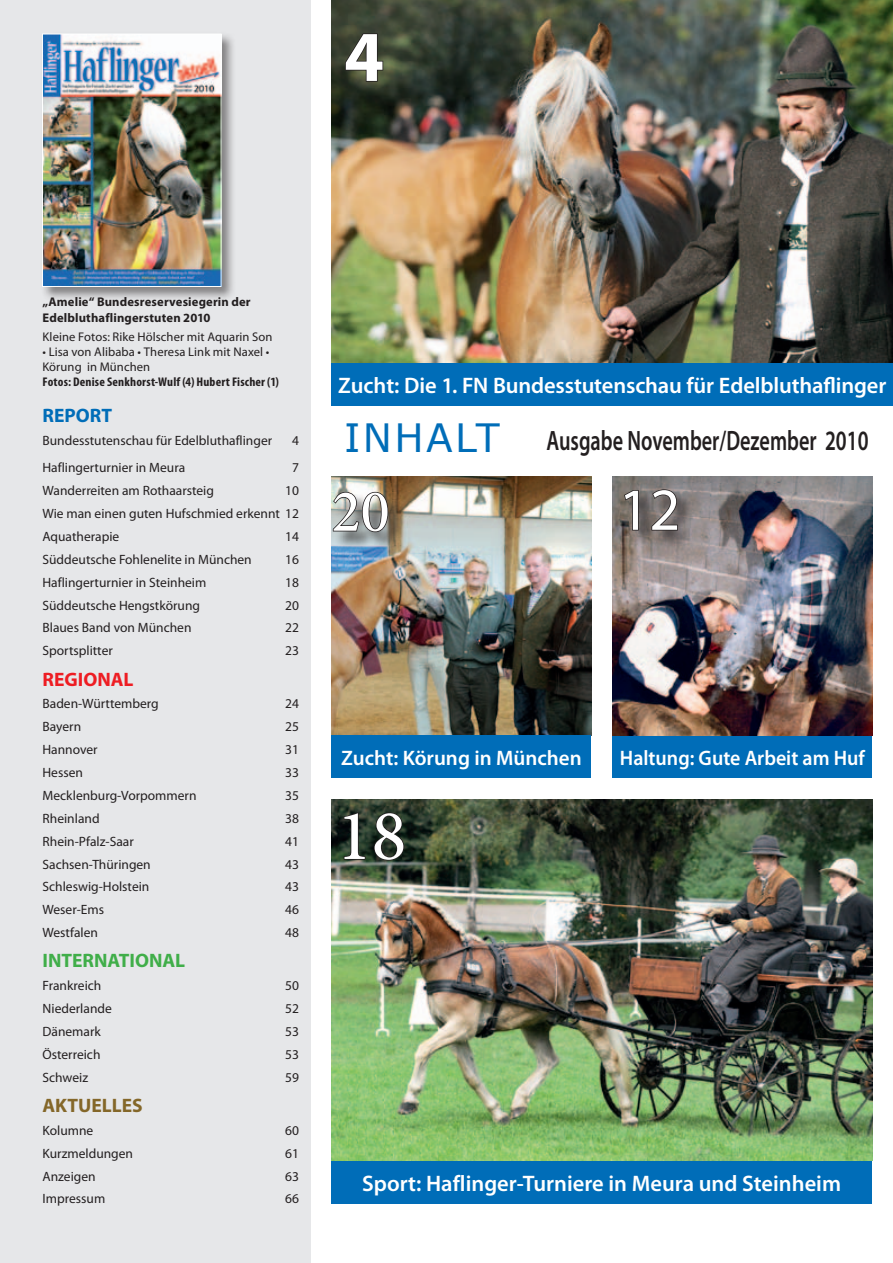
<style>
.page{position:relative;width:893px;height:1263px;background:#fff}
.page>*{position:absolute;margin:0;border:0;box-sizing:border-box;transform-origin:0 0}
.t1{font:500 72px "Minion Pro";color:#fff}
.t2{font:700 72px "Myriad Pro";color:#fff}
.t3{font:500 60px "Minion Pro";color:#fff}
.t4{font:60px "Myriad Pro";color:#fff}
.t5{font:600 28.2px "Myriad Pro";color:#231f20;scale:.72 1}
.t6{font:600 22.5px "Myriad Pro";letter-spacing:-.005em;color:#fff}
.t7{font:600 21px "Myriad Pro";color:#fff;scale:.95 1}
.t8{font:600 21px "Myriad Pro";color:#fff}
.t9{font:700 19.5px "Myriad Pro";color:#40ae49}
.t10{font:700 19.5px "Myriad Pro";color:#846729}
.t11{font:700 19.5px "Myriad Pro";color:#ee1d23}
.t12{font:700 19.5px "Myriad Pro";color:#006db8}
.t13{font:13.5px/23px "Myriad Pro";color:#231f20;text-align:justify}
.t14{font:12.6px/15.1px "Myriad Pro";letter-spacing:.005em;color:#231f20}
.t15{font:700 12.6px/15.1px "Myriad Pro";letter-spacing:.01em;color:#231f20}
.t16{font:700 condensed 12.6px "Myriad Pro";letter-spacing:.015em;color:#231f20;scale:1.05 1}
.s1{font-family:"Verdana";font-weight:400;font-size:39px;color:#006db8}
</style>
<div class="page">
<div style="left:0;top:0;width:310px;height:1263px;background:#e6e7e9"></div>
<img style="left:332px;top:0;width:561px;height:364px">
<svg style="left:344px;top:33px;width:40px;height:49px"></svg>
<div style="left:332px;top:364px;width:561px;height:42px;background:#006db8"></div>
<img style="left:332px;top:476px;width:259px;height:260px">
<div style="left:332px;top:736px;width:259px;height:42px;background:#006db8"></div>
<div style="left:613px;top:736px;width:259px;height:42px;background:#006db8"></div>
<img style="left:613px;top:476px;width:259px;height:260px">
<img style="left:332px;top:799px;width:540px;height:362px">
<div style="left:332px;top:1161px;width:540px;height:42px;background:#006db8"></div>
<div style="left:623px;top:489px;width:71px;height:58px;background:#231f20;opacity:.75"></div>
<svg style="left:623px;top:489px;width:16px;height:42px"></svg>
<svg style="left:650px;top:489px;width:29px;height:42px"></svg>
<div style="left:332px;top:491px;width:74px;height:58px;background:#231f20;opacity:.75"></div>
<svg style="left:332px;top:491px;width:57px;height:42px"></svg>
<div style="left:40px;top:31px;width:196px;height:270px;background:#231f20;opacity:.5"></div>
<img style="left:44px;top:36px;width:175px;height:249px">
<div style="left:42px;top:34px;width:179px;height:253px;border:1px solid #fff"></div>
<svg style="left:343px;top:811px;width:23px;height:49px"></svg>
<svg style="left:373px;top:812px;width:32px;height:49px"></svg>
<h1 class="t2" style="left:344px;top:10px;width:41px">4</h1>
<p class="t15" style="left:43px;top:294px;width:210px">„Amelie“ Bundesreservesiegerin der<br>Edelbluthaflingerstuten 2010</p>
<p class="t14" style="left:43px;top:329px;width:232px">Kleine Fotos: Rike Hölscher mit Aquarin Son</p>
<p class="t14" style="left:43px;top:344px;width:228px">• Lisa von Alibaba • Theresa Link mit Naxel •<br>Körung in München</p>
<p class="t16" style="left:43px;top:374px;width:227px">Fotos: Denise Senkhorst-Wulf (4) Hubert Fischer (1)</p>
<h3 class="t12" style="left:43px;top:403px;width:71px">REPORT</h3>
<p class="t13" style="left:43px;top:429px;width:231px">Bundesstutenschau für Edelbluthaflinger</p>
<p class="t13" style="left:292px;top:429px;width:8px">4</p>
<p class="t13" style="left:43px;top:456px;width:144px">Haflingerturnier in Meura</p>
<p class="t13" style="left:292px;top:456px;width:8px">7</p>
<p class="t13" style="left:43px;top:479px;width:173px">Wanderreiten am Rothaarsteig</p>
<p class="t13" style="left:43px;top:479px;width:258px;text-indent:243px">10<br>Wie man einen guten Hufschmied erkennt 12<br>Aquatherapie</p>
<p class="t13" style="left:285px;top:525px;width:15px">14</p>
<p class="t13" style="left:43px;top:548px;width:211px">Süddeutsche Fohlenelite in München</p>
<p class="t13" style="left:285px;top:548px;width:15px">16</p>
<p class="t13" style="left:43px;top:570px;width:165px">Haflingerturnier in Steinheim</p>
<p class="t13" style="left:285px;top:570px;width:15px">18</p>
<p class="t13" style="left:43px;top:593px;width:159px">Süddeutsche Hengstkörung</p>
<p class="t13" style="left:285px;top:593px;width:15px">20</p>
<p class="t13" style="left:43px;top:616px;width:150px">Blaues Band von München</p>
<p class="t13" style="left:285px;top:616px;width:15px">22</p>
<p class="t13" style="left:43px;top:639px;width:72px">Sportsplitter</p>
<p class="t13" style="left:285px;top:639px;width:15px">23</p>
<h3 class="t11" style="left:43px;top:666px;width:93px">REGIONAL</h3>
<p class="t13" style="left:43px;top:692px;width:118px">Baden-Württemberg</p>
<p class="t13" style="left:285px;top:692px;width:15px">24</p>
<p class="t13" style="left:43px;top:715px;width:40px">Bayern</p>
<p class="t13" style="left:285px;top:715px;width:15px">25</p>
<p class="t13" style="left:43px;top:738px;width:57px">Hannover</p>
<p class="t13" style="left:285px;top:738px;width:15px">31</p>
<p class="t13" style="left:43px;top:761px;width:42px">Hessen</p>
<p class="t13" style="left:285px;top:761px;width:15px">33</p>
<p class="t13" style="left:43px;top:784px;width:156px">Mecklenburg-Vorpommern</p>
<p class="t13" style="left:285px;top:784px;width:15px">35</p>
<p class="t13" style="left:43px;top:806px;width:59px">Rheinland</p>
<p class="t13" style="left:285px;top:806px;width:15px">38</p>
<p class="t13" style="left:43px;top:829px;width:93px">Rhein-Pfalz-Saar</p>
<p class="t13" style="left:285px;top:829px;width:15px">41</p>
<p class="t13" style="left:43px;top:852px;width:110px">Sachsen-Thüringen</p>
<p class="t13" style="left:285px;top:852px;width:15px">43</p>
<p class="t13" style="left:43px;top:875px;width:108px">Schleswig-Holstein</p>
<p class="t13" style="left:285px;top:875px;width:15px">43</p>
<p class="t13" style="left:43px;top:898px;width:63px">Weser-Ems</p>
<p class="t13" style="left:285px;top:898px;width:15px">46</p>
<p class="t13" style="left:43px;top:921px;width:57px">Westfalen</p>
<p class="t13" style="left:285px;top:921px;width:15px">48</p>
<h3 class="t9" style="left:43px;top:948px;width:144px">INTERNATIONAL</h3>
<p class="t13" style="left:43px;top:974px;width:60px">Frankreich</p>
<p class="t13" style="left:285px;top:974px;width:15px">50</p>
<p class="t13" style="left:43px;top:997px;width:71px">Niederlande</p>
<p class="t13" style="left:285px;top:997px;width:15px">52</p>
<p class="t13" style="left:43px;top:1020px;width:60px">Dänemark</p>
<p class="t13" style="left:285px;top:1020px;width:15px">53</p>
<p class="t13" style="left:43px;top:1043px;width:60px">Österreich</p>
<p class="t13" style="left:285px;top:1043px;width:15px">53</p>
<p class="t13" style="left:43px;top:1065px;width:47px">Schweiz</p>
<p class="t13" style="left:285px;top:1065px;width:15px">59</p>
<h3 class="t10" style="left:43px;top:1092px;width:102px">AKTUELLES</h3>
<p class="t13" style="left:43px;top:1118px;width:52px">Kolumne</p>
<p class="t13" style="left:285px;top:1118px;width:15px">60</p>
<p class="t13" style="left:43px;top:1141px;width:92px">Kurzmeldungen</p>
<p class="t13" style="left:285px;top:1141px;width:15px">61</p>
<p class="t13" style="left:43px;top:1164px;width:55px">Anzeigen</p>
<p class="t13" style="left:285px;top:1164px;width:15px">63</p>
<p class="t13" style="left:43px;top:1187px;width:64px">Impressum</p>
<p class="t13" style="left:285px;top:1187px;width:15px">66</p>
<h3 class="t6" style="left:338px;top:371px;width:550px">Zucht: Die 1. FN Bundesstutenschau für Edelbluthaflinger</h3>
<h3 class="t5" style="left:344px;top:423px;width:730px"><span class="s1">INHALT</span> Ausgabe November/Dezember 2010</h3>
<h2 class="t3" style="left:332px;top:471px;width:59px">20</h2>
<h2 class="t4" style="left:619px;top:473px;width:63px">12</h2>
<h3 class="t8" style="left:341px;top:744px;width:242px">Zucht: Körung in München</h3>
<h3 class="t7" style="left:620px;top:744px;width:259px">Haltung: Gute Arbeit am Huf</h3>
<h1 class="t1" style="left:337px;top:787px;width:71px">18</h1>
<h3 class="t6" style="left:362px;top:1169px;width:480px">Sport: Haflinger-Turniere in Meura und Steinheim</h3>
</div>
